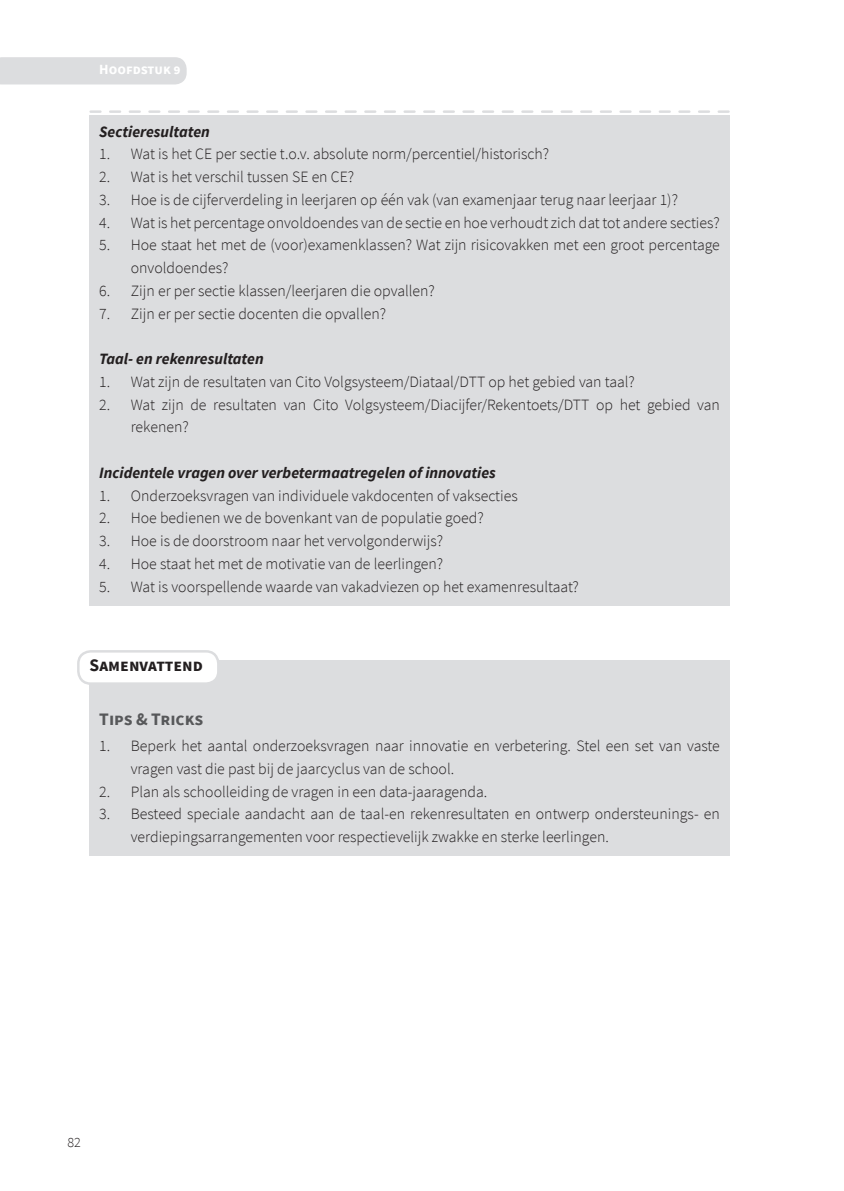
<style>
.page{position:relative;width:844px;height:1191px;background:#fff}
.page>*{position:absolute;margin:0;border:0;box-sizing:border-box;transform-origin:0 0}
.Kader_heading{font:700 17.5px "Source Sans Pro";color:#231f20}
.Kader_heading-2{font:700 17.5px "Source Sans Pro";color:#57585a}
.t1{font:300 15.75px/22.8px "Source Sans Pro";color:#231f20}
.Kader_title_2{font:italic 700 15.75px "Source Sans Pro";color:#231f20}
.t2{font:700 14px "Source Sans Pro";color:#fff}
.t3{font:300 14px "Source Sans Pro";color:#231f20}
</style>
<div class="page">
<div style="left:0;top:57px;width:187px;height:27px;background:#dcdddf"></div>
<div style="left:89px;top:115px;width:640px;height:35px;background:#dcdddf"></div>
<div style="left:89px;top:138px;width:640px;height:35px;background:#dcdddf"></div>
<div style="left:89px;top:160px;width:640px;height:36px;background:#dcdddf"></div>
<div style="left:89px;top:183px;width:640px;height:36px;background:#dcdddf"></div>
<div style="left:89px;top:206px;width:640px;height:35px;background:#dcdddf"></div>
<div style="left:89px;top:229px;width:640px;height:58px;background:#dcdddf"></div>
<div style="left:89px;top:274px;width:640px;height:36px;background:#dcdddf"></div>
<div style="left:89px;top:297px;width:640px;height:35px;background:#dcdddf"></div>
<div style="left:89px;top:320px;width:640px;height:35px;background:#dcdddf"></div>
<div style="left:89px;top:342px;width:640px;height:36px;background:#dcdddf"></div>
<div style="left:89px;top:365px;width:640px;height:36px;background:#dcdddf"></div>
<div style="left:89px;top:388px;width:640px;height:58px;background:#dcdddf"></div>
<div style="left:89px;top:433px;width:640px;height:36px;background:#dcdddf"></div>
<div style="left:89px;top:456px;width:640px;height:36px;background:#dcdddf"></div>
<div style="left:89px;top:479px;width:640px;height:35px;background:#dcdddf"></div>
<div style="left:89px;top:502px;width:640px;height:35px;background:#dcdddf"></div>
<div style="left:89px;top:524px;width:640px;height:36px;background:#dcdddf"></div>
<div style="left:89px;top:547px;width:640px;height:36px;background:#dcdddf"></div>
<div style="left:89px;top:570px;width:640px;height:35px;background:#dcdddf"></div>
<div style="left:89px;top:659px;width:640px;height:83px;background:#dcdddf"></div>
<div style="left:89px;top:729px;width:640px;height:58px;background:#dcdddf"></div>
<div style="left:89px;top:775px;width:640px;height:35px;background:#dcdddf"></div>
<div style="left:89px;top:797px;width:640px;height:59px;background:#dcdddf"></div>
<div style="left:78px;top:651px;width:140px;height:32px;background:#fff;border-radius:12px"></div>
<div style="left:77px;top:650px;width:142px;height:35px;border:2px solid #dcdddf;border-radius:12px"></div>
<svg style="left:91px;top:110px;width:637px;height:3px"></svg>
<p class="t2" style="left:99px;top:60px;width:83px">Hoofdstuk 9</p>
<p class="Kader_title_2" style="left:99px;top:121px;width:112px">Sectieresultaten</p>
<p class="t1" style="left:99px;top:143px;width:451px">1. Wat is het CE per sectie t.o.v. absolute norm/percentiel/historisch?</p>
<p class="t1" style="left:99px;top:165px;width:256px">2. Wat is het verschil tussen SE en CE?</p>
<p class="t1" style="left:99px;top:188px;width:580px">3. Hoe is de cijferverdeling in leerjaren op één vak (van examenjaar terug naar leerjaar 1)?</p>
<p class="t1" style="left:99px;top:211px;width:622px">4. Wat is het percentage onvoldoendes van de sectie en hoe verhoudt zich dat tot andere secties?</p>
<p class="t1" style="left:131px;top:234px;width:590px;text-indent:-32px">5. Hoe staat het met de (voor)examenklassen? Wat zijn risicovakken met een groot percentage onvoldoendes?</p>
<p class="t1" style="left:99px;top:279px;width:337px">6. Zijn er per sectie klassen/leerjaren die opvallen?</p>
<p class="t1" style="left:99px;top:302px;width:288px">7. Zijn er per sectie docenten die opvallen?</p>
<p class="Kader_title_2" style="left:99px;top:348px;width:166px">Taal- en rekenresultaten</p>
<p class="t1" style="left:99px;top:370px;width:537px">1. Wat zijn de resultaten van Cito Volgsysteem/Diataal/DTT op het gebied van taal?</p>
<p class="t1" style="left:131px;top:393px;width:590px;text-indent:-32px">2. Wat zijn de resultaten van Cito Volgsysteem/Diacijfer/Rekentoets/DTT op het gebied van rekenen?</p>
<p class="Kader_title_2" style="left:99px;top:462px;width:398px">Incidentele vragen over verbetermaatregelen of innovaties</p>
<p class="t1" style="left:99px;top:484px;width:420px">1. Onderzoeksvragen van individuele vakdocenten of vaksecties</p>
<p class="t1" style="left:99px;top:507px;width:386px">2. Hoe bedienen we de bovenkant van de populatie goed?</p>
<p class="t1" style="left:99px;top:529px;width:345px">3. Hoe is de doorstroom naar het vervolgonderwijs?</p>
<p class="t1" style="left:99px;top:552px;width:345px">4. Hoe staat het met de motivatie van de leerlingen?</p>
<p class="t1" style="left:99px;top:575px;width:481px">5. Wat is voorspellende waarde van vakadviezen op het examenresultaat?</p>
<p class="Kader_heading" style="left:89px;top:653px;width:115px">Samenvattend</p>
<p class="Kader_heading-2" style="left:99px;top:707px;width:105px">Tips &amp; Tricks</p>
<p class="t1" style="left:131px;top:734px;width:590px;text-indent:-32px">1. Beperk het aantal onderzoeksvragen naar innovatie en verbetering. Stel een set van vaste vragen vast die past bij de jaarcyclus van de school.</p>
<p class="t1" style="left:99px;top:780px;width:389px">2. Plan als schoolleiding de vragen in een data-jaaragenda.</p>
<p class="t1" style="left:131px;top:802px;width:590px;text-indent:-32px">3. Besteed speciale aandacht aan de taal-en rekenresultaten en ontwerp ondersteunings- en verdiepingsarrangementen voor respectievelijk zwakke en sterke leerlingen.</p>
<p class="t3" style="left:67px;top:1133px;width:15px">82</p>
</div>
